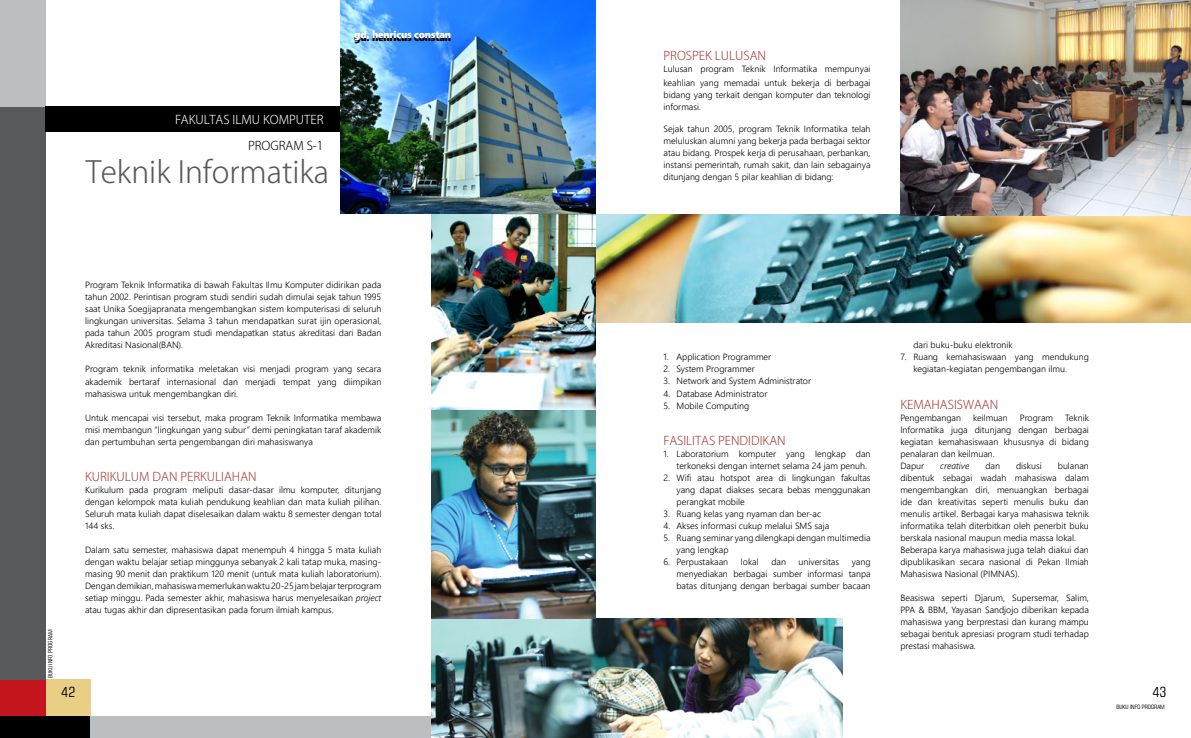
<style>
.page{position:relative;width:1191px;height:738px;background:#fff}
.page>*{position:absolute;margin:0;border:0;box-sizing:border-box;transform-origin:0 0}
.t1{font:300 30px "Koz Go Pro";color:#58595b}
.t2{font:condensed 14px "Square 721 BT";color:#000}
.t3{font:300 12px "Koz Go Pro";color:#a83935}
.t4{font:300 12px "Koz Go Pro";color:#fff}
.t5{font:300 12px "Koz Go Pro";color:#000}
.t6{font:900 10px "Segoe";letter-spacing:-.025em;color:#000}
.t7{font:9px/12px "Webly Sleek UI Semilight";color:#000;text-align:justify}
.t8{font:italic 9px "Webly Sleek UI Semilight";color:#000}
.t9{font:condensed 6px "Square 721 BT";color:#000}
.s1{font-style:italic}
</style>
<div class="page">
<div style="left:46px;top:679px;width:45px;height:36px;background:#e9ce86"></div>
<img style="left:431px;top:618px;width:411px;height:119px">
<img style="left:595px;top:215px;width:595px;height:107px">
<img style="left:431px;top:213px;width:164px;height:197px">
<img style="left:431px;top:410px;width:164px;height:208px">
<img style="left:900px;top:0;width:290px;height:215px">
<div style="left:0;top:679px;width:46px;height:37px;background:#c4161c"></div>
<div style="left:0;top:107px;width:46px;height:572px;background:#58595b"></div>
<div style="left:0;top:0;width:46px;height:107px;background:#bcbec0"></div>
<div style="left:46px;top:107px;width:295px;height:25px;background:#000"></div>
<div style="left:0;top:715px;width:93px;height:22px;background:#000"></div>
<div style="left:91px;top:715px;width:340px;height:22px;background:#bcbec0"></div>
<img style="left:341px;top:0;width:254px;height:213px">
<p class="t6" style="left:354px;top:31px;width:98px">gd. henricus constan</p>
<h3 class="t4" style="left:175px;top:112px;width:150px">FAKULTAS ILMU KOMPUTER</h3>
<h3 class="t5" style="left:248px;top:138px;width:77px">PROGRAM S-1</h3>
<h1 class="t1" style="left:86px;top:152px;width:245px">Teknik Informatika</h1>
<h3 class="t3" style="left:663px;top:48px;width:104px">PROSPEK LULUSAN</h3>
<p class="t7" style="left:663px;top:61px;width:208px;line-height:14px">Lulusan program Teknik Informatika mempunyai keahlian yang memadai untuk bekerja di berbagai</p>
<p class="t7" style="left:663px;top:88px;width:208px">bidang yang terkait dengan komputer dan teknologi informasi.</p>
<p class="t7" style="left:663px;top:122px;width:208px">Sejak tahun 2005, program Teknik Informatika telah meluluskan alumni yang bekerja pada berbagai sektor atau bidang. Prospek kerja di perusahaan, perbankan, instansi pemerintah, rumah sakit, dan lain sebagainya ditunjang dengan 5 pilar keahlian di bidang:</p>
<p class="t9" style="left:47px;top:677px;width:50px;rotate:-90deg">BUKU INFO PROGRAM</p>
<p class="t7" style="left:85px;top:278px;width:298px">Program Teknik Informatika di bawah Fakultas Ilmu Komputer didirikan pada tahun 2002. Perintisan program studi sendiri sudah dimulai sejak tahun 1995 saat Unika Soegijapranata mengembangkan sistem komputerisasi di seluruh lingkungan universitas. Selama 3 tahun mendapatkan surat ijin operasional, pada tahun 2005 program studi mendapatkan status akreditasi dari Badan Akreditasi Nasional(BAN).</p>
<p class="t7" style="left:85px;top:362px;width:298px">Program teknik informatika meletakan visi menjadi program yang secara akademik bertaraf internasional dan menjadi tempat yang diimpikan mahasiswa untuk mengembangkan diri.</p>
<p class="t7" style="left:85px;top:410px;width:298px">Untuk mencapai visi tersebut, maka program Teknik Informatika membawa misi membangun “lingkungan yang subur” demi peningkatan taraf akademik dan pertumbuhan serta pengembangan diri mahasiswanya</p>
<h3 class="t3" style="left:85px;top:468px;width:173px">KURIKULUM DAN PERKULIAHAN</h3>
<p class="t7" style="left:85px;top:482px;width:298px">Kurikulum pada program meliputi dasar-dasar ilmu komputer, ditunjang dengan kelompok mata kuliah pendukung keahlian dan mata kuliah pilihan.<br>Seluruh mata kuliah dapat diselesaikan dalam waktu 8 semester dengan total 144 sks.</p>
<p class="t7" style="left:85px;top:542px;width:298px">Dalam satu semester, mahasiswa dapat menempuh 4 hingga 5 mata kuliah dengan waktu belajar setiap minggunya sebanyak 2 kali tatap muka, masing&shy;masing 90 menit dan praktikum 120 menit (untuk mata kuliah laboratorium).<br>Dengan demikian, mahasiswa memerlukan waktu 20-25 jam belajar terprogram setiap minggu. Pada semester akhir, mahasiswa harus menyelesaikan <span class="s1">project </span>atau tugas akhir dan dipresentasikan pada forum ilmiah kampus.</p>
<p class="t7" style="left:663px;top:350px;width:109px">1. Application Programmer</p>
<p class="t7" style="left:663px;top:362px;width:93px">2. System Programmer</p>
<p class="t7" style="left:663px;top:374px;width:149px">3. Network and System Administrator</p>
<p class="t7" style="left:663px;top:386px;width:105px">4. Database Administrator</p>
<p class="t7" style="left:663px;top:398px;width:87px">5. Mobile Computing</p>
<h3 class="t3" style="left:663px;top:432px;width:124px">FASILITAS PENDIDIKAN</h3>
<p class="t7" style="left:676px;top:446px;width:195px;text-indent:-13px">1. Laboratorium komputer yang lengkap dan terkoneksi dengan internet selama 24 jam penuh.</p>
<p class="t7" style="left:676px;top:470px;width:195px;text-indent:-13px">2. Wifi atau hotspot area di lingkungan fakultas yang dapat diakses secara bebas menggunakan perangkat mobile</p>
<p class="t7" style="left:663px;top:506px;width:159px">3. Ruang kelas yang nyaman dan ber-ac</p>
<p class="t7" style="left:663px;top:518px;width:167px">4. Akses informasi cukup melalui SMS saja</p>
<p class="t7" style="left:676px;top:530px;width:195px;text-indent:-13px">5. Ruang seminar yang dilengkapi dengan multimedia yang lengkap</p>
<p class="t7" style="left:663px;top:554px;width:66px">6. Perpustakaan</p>
<p class="t7" style="left:741px;top:554px;width:19px">lokal</p>
<p class="t7" style="left:771px;top:554px;width:16px">dan</p>
<p class="t7" style="left:798px;top:554px;width:42px">universitas</p>
<p class="t7" style="left:676px;top:554px;width:195px;text-indent:175px">yang menyediakan berbagai sumber informasi tanpa batas ditunjang dengan berbagai sumber bacaan</p>
<p class="t7" style="left:913px;top:338px;width:101px">dari buku-buku elektronik</p>
<p class="t7" style="left:913px;top:350px;width:177px;text-indent:-13px">7. Ruang kemahasiswaan yang mendukung kegiatan-kegiatan pengembangan ilmu.</p>
<h3 class="t3" style="left:900px;top:396px;width:99px">KEMAHASISWAAN</h3>
<p class="t7" style="left:900px;top:410px;width:62px">Pengembangan</p>
<p class="t7" style="left:973px;top:410px;width:36px">keilmuan</p>
<p class="t7" style="left:1019px;top:410px;width:35px">Program</p>
<p class="t7" style="left:900px;top:410px;width:190px;text-align:left;text-indent:165px">Teknik<br>Informatika juga ditunjang dengan berbagai kegiatan kemahasiswaan khususnya di bidang penalaran dan keilmuan.<br>Dapur</p>
<p class="t7" style="left:900px;top:458px;width:190px;text-align:left;text-indent:157px">bulanan dibentuk sebagai wadah mahasiswa dalam mengembangkan diri, menuangkan berbagai ide dan kreativitas seperti menulis buku dan menulis artikel. Berbagai karya mahasiswa teknik informatika telah diterbitkan oleh penerbit buku berskala nasional maupun media massa lokal.<br>Beberapa karya mahasiswa juga telah diakui dan dipublikasikan secara nasional di Pekan Ilmiah Mahasiswa Nasional (PIMNAS).</p>
<p class="t7" style="left:900px;top:590px;width:190px">Beasiswa seperti Djarum, Supersemar, Salim, PPA &amp; BBM, Yayasan Sandjojo diberikan kepada mahasiswa yang berprestasi dan kurang mampu sebagai bentuk apresiasi program studi terhadap prestasi mahasiswa.</p>
<p class="t8" style="left:940px;top:459px;width:31px">creative</p>
<p class="t7" style="left:985px;top:458px;width:16px">dan</p>
<p class="t7" style="left:1016px;top:458px;width:27px">diskusi</p>
<h2 class="t2" style="left:61px;top:683px;width:16px">42</h2>
<h2 class="t2" style="left:1152px;top:683px;width:16px">43</h2>
<p class="t9" style="left:1116px;top:702px;width:50px">BUKU INFO PROGRAM</p>
</div>
